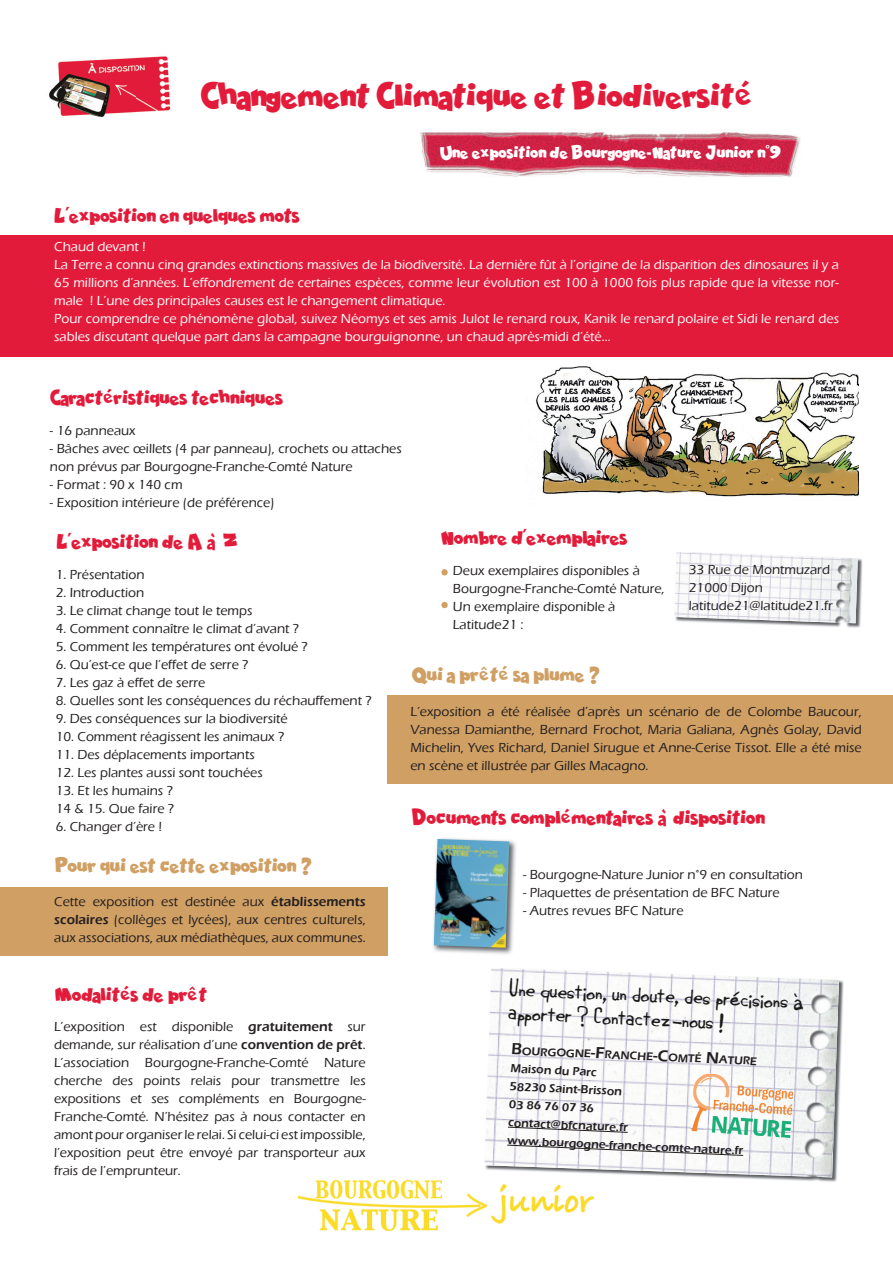
<style>
.page{position:relative;width:893px;height:1263px;background:#fff}
.page>*{position:absolute;margin:0;border:0;box-sizing:border-box;transform-origin:0 0}
.t1{font:36px "Comica BD Bold";letter-spacing:-.05em;color:#e31b3a}
.t2{font:21px "Comica BD Bold";letter-spacing:-.05em;color:#e31b3a}
.t3{font:21px "Comica BD Bold";letter-spacing:-.05em;color:#d09f63}
.t4{font:18px "Comica BD Bold";letter-spacing:-.05em;color:#fff}
.t5{font:500 13.5px/18px "Eras ITC";color:#231f20}
.t6{font:500 13.5px/18px "Eras ITC";color:#fff}
.t7{font:13.5px/24.3px "JEMB Ohands";color:#1a1a18}
.t8{font:600 12px/17.9px "Eras ITC";color:#231f20}
.t9{font:600 11.55px "Eras ITC";color:#231f20}
.s1{font-family:"Eras ITC";font-weight:600}
.s2{font-weight:600}
</style>
<div class="page">
<img style="left:298px;top:1179px;width:297px;height:53px">
<img style="left:49px;top:56px;width:122px;height:62px">
<img style="left:702px;top:980px;width:142px;height:202px">
<img style="left:484px;top:1179px;width:111px;height:3px">
<img style="left:484px;top:968px;width:355px;height:209px">
<img style="left:690px;top:1073px;width:104px;height:65px">
<svg style="left:507px;top:1126px;width:121px;height:7px"></svg>
<svg style="left:506px;top:1144px;width:238px;height:12px"></svg>
<img style="left:433px;top:838px;width:83px;height:116px">
<img style="left:434px;top:839px;width:75px;height:109px">
<img style="left:536px;top:366px;width:323px;height:131px">
<div style="left:0;top:235px;width:893px;height:122px;background:#e31b3a"></div>
<img style="left:420px;top:132px;width:381px;height:45px">
<div style="left:388px;top:695px;width:505px;height:88px;background:#d09f63"></div>
<div style="left:0;top:887px;width:388px;height:68px;background:#d09f63"></div>
<img style="left:730px;top:558px;width:133px;height:70px">
<img style="left:674px;top:552px;width:184px;height:71px">
<div style="left:441px;top:569px;width:7px;height:6px;background:#d09f63;border-radius:50%"></div>
<div style="left:441px;top:602px;width:7px;height:6px;background:#d09f63;border-radius:50%"></div>
<svg style="left:512px;top:1043px;width:10px;height:12px"></svg>
<svg style="left:591px;top:1047px;width:14px;height:11px"></svg>
<svg style="left:653px;top:1049px;width:15px;height:12px"></svg>
<svg style="left:707px;top:1052px;width:11px;height:11px"></svg>
<h1 class="t1" style="left:200px;top:74px;width:554px">Changement Climatique et Biodiversité</h1>
<h3 class="t4" style="left:439px;top:141px;width:343px">Une exposition de Bourgogne-Nature Junior n<span class="s1">°</span>9</h3>
<h2 class="t2" style="left:53px;top:203px;width:248px">L<span class="s1">’</span>exposition en quelques mots</h2>
<p class="t6" style="left:54px;top:238px;width:786px">Chaud devant !<br>La Terre a connu cinq grandes extinctions massives de la biodiversité. La dernière fût à l’origine de la disparition des dinosaures il y a 65 millions d’années. L’effondrement de certaines espèces, comme leur évolution est 100 à 1000 fois plus rapide que la vitesse nor&shy;male ! L’une des principales causes est le changement climatique.<br>Pour comprendre ce phénomène global, suivez Néomys et ses amis Julot le renard roux, Kanik le renard polaire et Sidi le renard des sables discutant quelque part dans la campagne bourguignonne, un chaud après-midi d’été...</p>
<h2 class="t2" style="left:50px;top:385px;width:235px">Caractéristiques techniques</h2>
<p class="t5" style="left:50px;top:422px;width:87px">- 16 panneaux</p>
<p class="t5" style="left:50px;top:440px;width:353px">- Bâches avec œillets (4 par panneau), crochets ou attaches non prévus par Bourgogne-Franche-Comté Nature</p>
<p class="t5" style="left:50px;top:476px;width:134px">- Format : 90 x 140 cm</p>
<p class="t5" style="left:50px;top:494px;width:226px">- Exposition intérieure (de préférence)</p>
<h2 class="t2" style="left:55px;top:529px;width:184px">L<span class="s1">’</span>exposition de A à Z</h2>
<h2 class="t2" style="left:440px;top:525px;width:189px">Nombre d<span class="s1">’</span>exemplaires</h2>
<p class="t5" style="left:56px;top:566px;width:90px">1. Présentation</p>
<p class="t5" style="left:56px;top:584px;width:90px">2. Introduction</p>
<p class="t5" style="left:56px;top:602px;width:198px">3. Le climat change tout le temps</p>
<p class="t5" style="left:56px;top:620px;width:245px">4. Comment connaître le climat d’avant ?</p>
<p class="t5" style="left:56px;top:638px;width:254px">5. Comment les températures ont évolué ?</p>
<p class="t5" style="left:56px;top:656px;width:194px">6. Qu’est-ce que l’effet de serre ?</p>
<p class="t5" style="left:56px;top:674px;width:151px">7. Les gaz à effet de serre</p>
<p class="t5" style="left:56px;top:692px;width:318px">8. Quelles sont les conséquences du réchauffement ?</p>
<p class="t5" style="left:56px;top:710px;width:234px">9. Des conséquences sur la biodiversité</p>
<p class="t5" style="left:56px;top:728px;width:230px">10. Comment réagissent les animaux ?</p>
<p class="t5" style="left:56px;top:746px;width:201px">11. Des déplacements importants</p>
<p class="t5" style="left:56px;top:764px;width:209px">12. Les plantes aussi sont touchées</p>
<p class="t5" style="left:56px;top:782px;width:120px">13. Et les humains ?<br>14 &amp; 15. Que faire ?</p>
<p class="t5" style="left:56px;top:818px;width:108px">6. Changer d’ère !</p>
<h2 class="t3" style="left:54px;top:853px;width:260px">Pour qui est cette exposition ?</h2>
<p class="t5" style="left:54px;top:892px;width:313px;text-align:justify">Cette exposition est destinée aux <span class="s2">établissements scolaires</span> (collèges et lycées), aux centres culturels, aux associations, aux médiathèques, aux communes.</p>
<h2 class="t2" style="left:54px;top:982px;width:155px">Modalités de prêt</h2>
<p class="t5" style="left:54px;top:1017px;width:313px;text-align:justify">L’exposition est disponible <span class="s2">gratuitement</span> sur demande, sur réalisation d’une <span class="s2">convention de prêt</span>.<br>L’association Bourgogne-Franche-Comté Nature cherche des points relais pour transmettre les expositions et ses compléments en Bourgogne-Franche-Comté. N’hésitez pas à nous contacter en amont pour organiser le relai. Si celui-ci est impossible, l’exposition peut être envoyé par transporteur aux frais de l’emprunteur.</p>
<p class="t5" style="left:453px;top:562px;width:213px">Deux exemplaires disponibles à<br>Bourgogne-Franche-Comté Nature,<br>Un exemplaire disponible à<br>Latitude21 :</p>
<p class="t5" style="left:689px;top:560px;width:145px">33 Rue de Montmuzard<br>21000 Dijon latitude21@latitude21.fr</p>
<h2 class="t3" style="left:410px;top:663px;width:192px">Qui a prêté sa plume ?</h2>
<p class="t5" style="left:410px;top:702px;width:453px;text-align:justify">L’exposition a été réalisée d’après un scénario de de Colombe Baucour, Vanessa Damianthe, Bernard Frochot, Maria Galiana, Agnès Golay, David Michelin, Yves Richard, Daniel Sirugue et Anne-Cerise Tissot. Elle a été mise en scène et illustrée par Gilles Macagno.</p>
<h2 class="t2" style="left:410px;top:805px;width:356px">Documents complémentaires à disposition</h2>
<p class="t5" style="left:523px;top:866px;width:281px">- Bourgogne-Nature Junior n°9 en consultation</p>
<p class="t5" style="left:523px;top:884px;width:258px">- Plaquettes de présentation de BFC Nature</p>
<p class="t5" style="left:523px;top:902px;width:162px">- Autres revues BFC Nature</p>
<p class="t7" style="left:510px;top:977px;width:296px;rotate:3deg">Une question, un doute, des précisions à apporter ? Contactez-nous !</p>
<p class="t9" style="left:522px;top:1044px;width:70px;rotate:3deg">OURGOGNE</p>
<p class="t9" style="left:605px;top:1048px;width:50px;rotate:3deg">RANCHE</p>
<p class="t9" style="left:669px;top:1051px;width:35px;rotate:3deg">OMTÉ</p>
<p class="t9" style="left:719px;top:1053px;width:40px;rotate:3deg">ATURE</p>
<p class="t8" style="left:511px;top:1059px;width:238px;rotate:3deg">Maison du Parc<br>58230 Saint-Brisson<br>03 86 76 07 36<br>contact@bfcnature.fr www.bourgogne-franche-comte-nature.fr</p>
</div>
